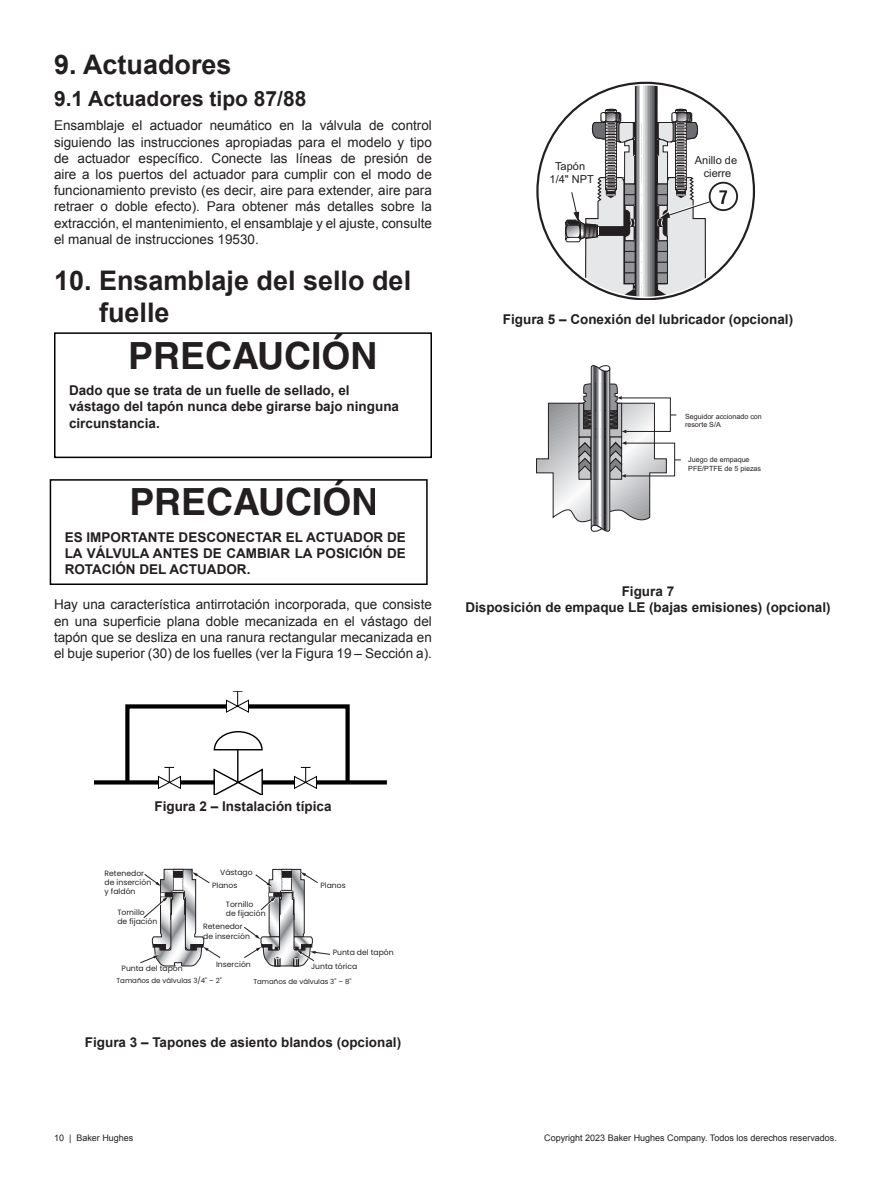
<style>
.page{position:relative;width:891px;height:1188px;background:#fff}
.page>*{position:absolute;margin:0;border:0;box-sizing:border-box;transform-origin:0 0}
.t1{font:700 37.5px "Helvetica";color:#231f20}
.Body_Heading{font:700 27px/32.4px "Arial";color:#231f20}
.Body_Subhead{font:700 21px "Arial";color:#231f20}
.Body_Text{font:13.5px/16.2px "Arial";color:#231f20;text-align:justify}
.Caution_Text{font:700 13.5px/16.2px "Arial";color:#231f20;text-align:center}
.Body_Text-2{font:700 13.5px/16.2px "Arial";color:#231f20;text-align:justify}
.t2{font:11.1px/13.2px "Arial";color:#231f20;text-align:center}
.t3{font:9px "Arial";color:#231f20}
.t4{font:7.65px/9.1px "Poppins";color:#231f20}
.t5{font:7.2px/8.6px "Arial";color:#231f20}
.t6{font:7.05px "Poppins";color:#231f20}
</style>
<div class="page">
<svg style="left:536px;top:82px;width:219px;height:217px"></svg>
<svg style="left:536px;top:365px;width:145px;height:167px"></svg>
<div style="left:54px;top:332px;width:378px;height:126px;border:2px solid #000"></div>
<div style="left:94px;top:780px;width:293px;height:5px;background:#000"></div>
<svg style="left:213px;top:768px;width:50px;height:27px"></svg>
<svg style="left:213px;top:731px;width:50px;height:20px"></svg>
<hr style="left:237px;top:750px;width:2px;height:32px;background:#000">
<div style="left:125px;top:704px;width:225px;height:81px;border:4px solid #000"></div>
<svg style="left:157px;top:767px;width:25px;height:22px"></svg>
<svg style="left:293px;top:767px;width:25px;height:22px"></svg>
<svg style="left:225px;top:691px;width:24px;height:22px"></svg>
<svg style="left:140px;top:869px;width:81px;height:97px"></svg>
<svg style="left:244px;top:869px;width:86px;height:97px"></svg>
<div style="left:50px;top:479px;width:378px;height:106px;border:2px solid #000"></div>
<p class="Body_Heading" style="left:54px;top:49px;width:179px">9. Actuadores</p>
<p class="Body_Subhead" style="left:54px;top:84px;width:254px">9.1 Actuadores tipo 87/88</p>
<p class="Body_Text" style="left:54px;top:118px;width:379px">Ensamblaje el actuador neumático en la válvula de control siguiendo las instrucciones apropiadas para el modelo y tipo de actuador específico. Conecte las líneas de presión de aire a los puertos del actuador para cumplir con el modo de funcionamiento previsto (es decir, aire para extender, aire para retraer o doble efecto). Para obtener más detalles sobre la extracción, el mantenimiento, el ensamblaje y el ajuste, consulte el manual de instrucciones 19530.</p>
<p class="Body_Heading" style="left:99px;top:265px;width:314px;text-indent:-45px">10. Ensamblaje del sello del fuelle</p>
<p class="t1" style="left:128px;top:333px;width:251px">PRECAUCIÓN</p>
<p class="t1" style="left:161px;top:228px;width:178px">WARNING</p>
<p class="t1" style="left:162px;top:374px;width:178px">WARNING</p>
<p class="Caution_Text" style="left:69px;top:383px;width:332px;text-align:left">Dado que se trata de un fuelle de sellado, el vástago del tapón nunca debe girarse bajo ninguna circunstancia.</p>
<p class="t1" style="left:129px;top:479px;width:251px">PRECAUCIÓN</p>
<p class="Body_Text-2" style="left:65px;top:530px;width:343px">ES IMPORTANTE DESCONECTAR EL ACTUADOR DE LA VÁLVULA ANTES DE CAMBIAR LA POSICIÓN DE ROTACIÓN DEL ACTUADOR.</p>
<p class="t1" style="left:162px;top:581px;width:170px">CAUTION</p>
<p class="Body_Text" style="left:54px;top:597px;width:379px">Hay una característica antirrotación incorporada, que consiste en una superficie plana doble mecanizada en el vástago del tapón que se desliza en una ranura rectangular mecanizada en el buje superior (30) de los fuelles (ver la Figura 19 – Sección a).</p>
<p class="t2" style="left:550px;top:159px;width:46px">Tapón<br>1/4" NPT</p>
<p class="t2" style="left:695px;top:153px;width:44px">Anillo de cierre</p>
<p class="Caution_Text" style="left:503px;top:312px;width:292px">Figura 5 – Conexión del lubricador (opcional)</p>
<p class="t5" style="left:685px;top:412px;width:78px">Seguidor accionado con resorte S/A</p>
<p class="t5" style="left:688px;top:456px;width:74px">Juego de empaque<br>PFE/PTFE de 5 piezas</p>
<p class="Caution_Text" style="left:465px;top:584px;width:367px">Figura 7<br>Disposición de empaque LE (bajas emisiones) (opcional)</p>
<p class="Caution_Text" style="left:154px;top:798px;width:179px">Figura 2 – Instalación típica</p>
<p class="t4" style="left:105px;top:868px;width:41px">Retenedor</p>
<p class="t4" style="left:220px;top:868px;width:34px">Vástago</p>
<p class="t4" style="left:105px;top:878px;width:48px">de inserción y faldón</p>
<p class="t4" style="left:226px;top:900px;width:29px">Tornillo</p>
<p class="t4" style="left:117px;top:908px;width:29px">Tornillo</p>
<p class="t4" style="left:226px;top:909px;width:41px">de fijación</p>
<p class="t4" style="left:117px;top:917px;width:41px">de fijación</p>
<p class="t4" style="left:212px;top:881px;width:27px">Planos</p>
<p class="t4" style="left:320px;top:881px;width:27px">Planos</p>
<p class="t4" style="left:203px;top:922px;width:48px">Retenedor de inserción</p>
<p class="t4" style="left:333px;top:948px;width:63px">Punta del tapón</p>
<p class="t4" style="left:216px;top:960px;width:36px">Inserción</p>
<p class="t6" style="left:116px;top:977px;width:107px">Tamaños de válvulas 3/4" – 2"</p>
<p class="t6" style="left:253px;top:978px;width:100px">Tamaños de válvulas 3" – 8"</p>
<p class="t4" style="left:122px;top:964px;width:63px">Punta del tapón</p>
<p class="t4" style="left:311px;top:962px;width:48px">Junta tórica</p>
<p class="Caution_Text" style="left:85px;top:1035px;width:318px">Figura 3 – Tapones de asiento blandos (opcional)</p>
<p class="t3" style="left:54px;top:1132px;width:81px">10 | Baker Hughes</p>
<p class="t3" style="left:544px;top:1132px;width:294px">Copyright 2023 Baker Hughes Company. Todos los derechos reservados.</p>
</div>
